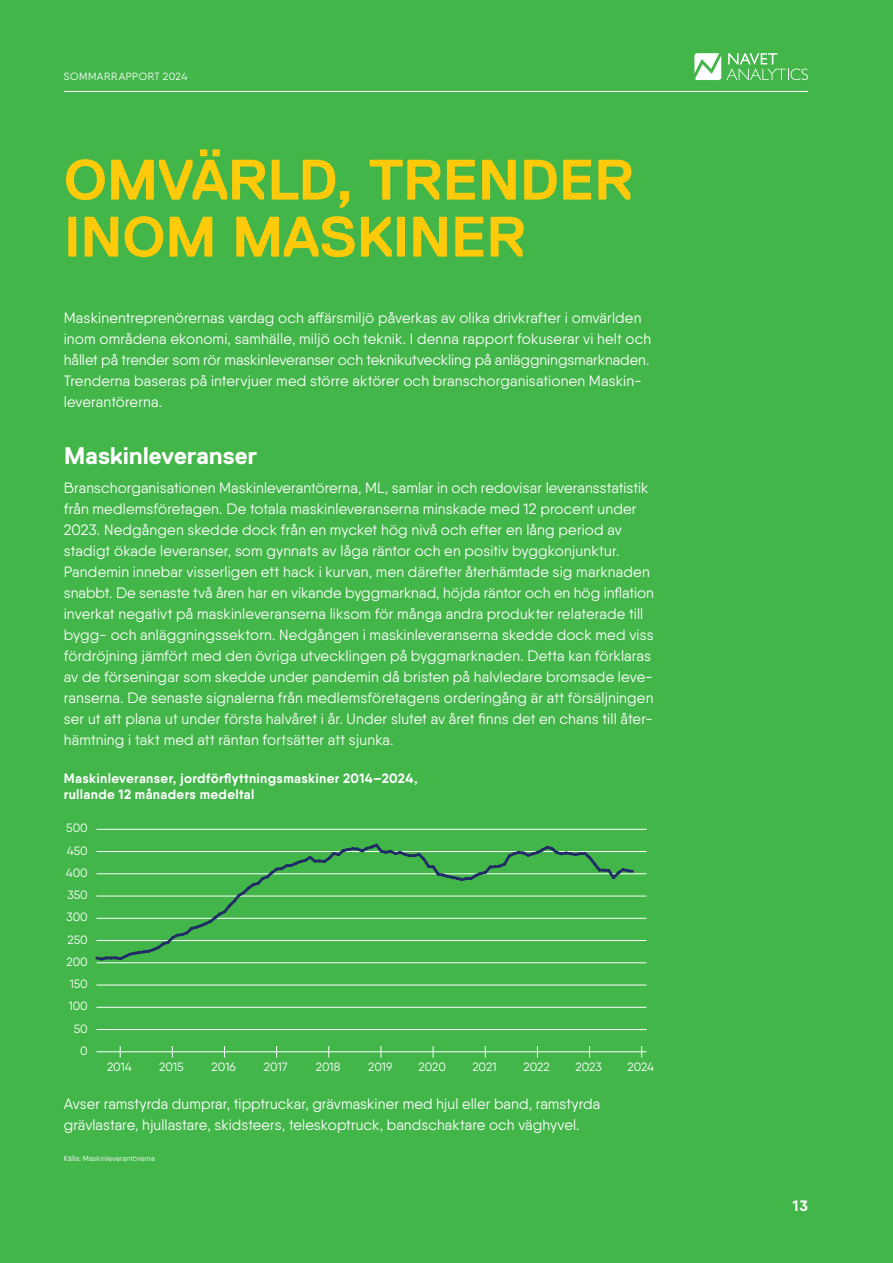
<style>
.page{position:relative;width:893px;height:1263px;background:#42b649}
.page>*{position:absolute;margin:0;border:0;box-sizing:border-box;transform-origin:0 0}
.t1{font:700 57px/57px "Replica";letter-spacing:-.01em;color:#feca0a}
.t2{font:700 24px "Replica";letter-spacing:-.005em;color:#fff}
.t3{font:15px/21px "Qanelas";letter-spacing:.01em;color:#fff}
.t4{font:700 15px "Qanelas";color:#fff}
.t5{font:700 13.5px/16.5px "Qanelas";letter-spacing:.025em;color:#fff}
.t6{font:12px "Qanelas";color:#fff}
.t7{font:10.5px "Qanelas";letter-spacing:.045em;color:#fff}
.t8{font:7.5px "Qanelas";letter-spacing:.02em;color:#fff}
</style>
<div class="page">
<svg style="left:694px;top:53px;width:114px;height:27px"></svg>
<hr style="left:96px;top:1051px;width:550px;height:1px;background:#fff">
<hr style="left:96px;top:1029px;width:550px;height:1px;background:#fff">
<hr style="left:96px;top:1007px;width:550px;height:1px;background:#fff">
<hr style="left:96px;top:985px;width:550px;height:1px;background:#fff">
<hr style="left:96px;top:962px;width:550px;height:1px;background:#fff">
<hr style="left:96px;top:940px;width:550px;height:1px;background:#fff">
<hr style="left:96px;top:918px;width:550px;height:1px;background:#fff">
<hr style="left:96px;top:896px;width:550px;height:1px;background:#fff">
<hr style="left:96px;top:873px;width:550px;height:1px;background:#fff">
<hr style="left:96px;top:851px;width:550px;height:1px;background:#fff">
<hr style="left:96px;top:829px;width:550px;height:1px;background:#fff">
<svg style="left:95px;top:843px;width:541px;height:118px"></svg>
<hr style="left:64px;top:91px;width:744px;height:1px;background:#fff">
<p class="t7" style="left:64px;top:70px;width:125px">SOMMARRAPPORT 2024</p>
<h1 class="t1" style="left:64px;top:151px;width:571px">OMVÄRLD, TRENDER<br>INOM MASKINER</h1>
<p class="t3" style="left:64px;top:307px;width:589px">Maskinentreprenörernas vardag och affärsmiljö påverkas av olika drivkrafter i omvärlden inom områdena ekonomi, samhälle, miljö och teknik. I denna rapport fokuserar vi helt och hållet på trender som rör maskinleveranser och teknikutveckling på anläggningsmarknaden.<br>Trenderna baseras på intervjuer med större aktörer och branschorganisationen Maskin&shy;leverantörerna.</p>
<h2 class="t2" style="left:64px;top:442px;width:195px">Maskinleveranser</h2>
<p class="t3" style="left:64px;top:477px;width:592px">Branschorganisationen Maskinleverantörerna, ML, samlar in och redovisar leveransstatistik från medlemsföretagen. De totala maskinleveranserna minskade med 12 procent under 2023. Nedgången skedde dock från en mycket hög nivå och efter en lång period av stadigt ökade leveranser, som gynnats av låga räntor och en positiv byggkonjunktur.<br>Pandemin innebar visserligen ett hack i kurvan, men därefter återhämtade sig marknaden snabbt. De senaste två åren har en vikande byggmarknad, höjda räntor och en hög inflation inverkat negativt på maskinleveranserna liksom för många andra produkter relaterade till bygg- och anläggningssektorn. Nedgången i maskinleveranserna skedde dock med viss fördröjning jämfört med den övriga utvecklingen på byggmarknaden. Detta kan förklaras av de förseningar som skedde under pandemin då bristen på halvledare bromsade leve&shy;ranserna. De senaste signalerna från medlemsföretagens orderingång är att försäljningen ser ut att plana ut under första halvåret i år. Under slutet av året finns det en chans till åter&shy;hämtning i takt med att räntan fortsätter att sjunka.</p>
<p class="t5" style="left:64px;top:770px;width:355px">Maskinleveranser, jordförflyttningsmaskiner 2014–2024, rullande 12 månaders medeltal</p>
<p class="t6" style="left:66px;top:821px;width:23px">500</p>
<p class="t6" style="left:67px;top:843px;width:22px">450</p>
<p class="t6" style="left:66px;top:865px;width:23px">400</p>
<p class="t6" style="left:67px;top:888px;width:22px">350</p>
<p class="t6" style="left:66px;top:910px;width:23px">300</p>
<p class="t6" style="left:68px;top:932px;width:22px">250</p>
<p class="t6" style="left:67px;top:954px;width:23px">200</p>
<p class="t6" style="left:70px;top:977px;width:20px">150</p>
<p class="t6" style="left:69px;top:999px;width:21px">100</p>
<p class="t6" style="left:74px;top:1021px;width:16px">50</p>
<p class="t6" style="left:80px;top:1043px;width:9px">0</p>
<p class="t6" style="left:107px;top:1059px;width:26px">2014</p>
<p class="t6" style="left:159px;top:1059px;width:26px">2015</p>
<p class="t6" style="left:212px;top:1059px;width:26px">2016</p>
<p class="t6" style="left:264px;top:1059px;width:25px">2017</p>
<p class="t6" style="left:316px;top:1059px;width:26px">2018</p>
<p class="t6" style="left:368px;top:1059px;width:26px">2019</p>
<p class="t6" style="left:419px;top:1059px;width:29px">2020</p>
<p class="t6" style="left:472px;top:1059px;width:26px">2021</p>
<p class="t6" style="left:523px;top:1059px;width:28px">2022</p>
<p class="t6" style="left:576px;top:1059px;width:28px">2023</p>
<p class="t6" style="left:628px;top:1059px;width:28px">2024</p>
<p class="t3" style="left:64px;top:1093px;width:538px">Avser ramstyrda dumprar, tipptruckar, grävmaskiner med hjul eller band, ramstyrda grävlastare, hjullastare, skidsteers, teleskoptruck, bandschaktare och väghyvel.</p>
<p class="t8" style="left:64px;top:1153px;width:93px">Källa: Maskinleverantörerna</p>
<p class="t4" style="left:793px;top:1196px;width:17px">13</p>
</div>
